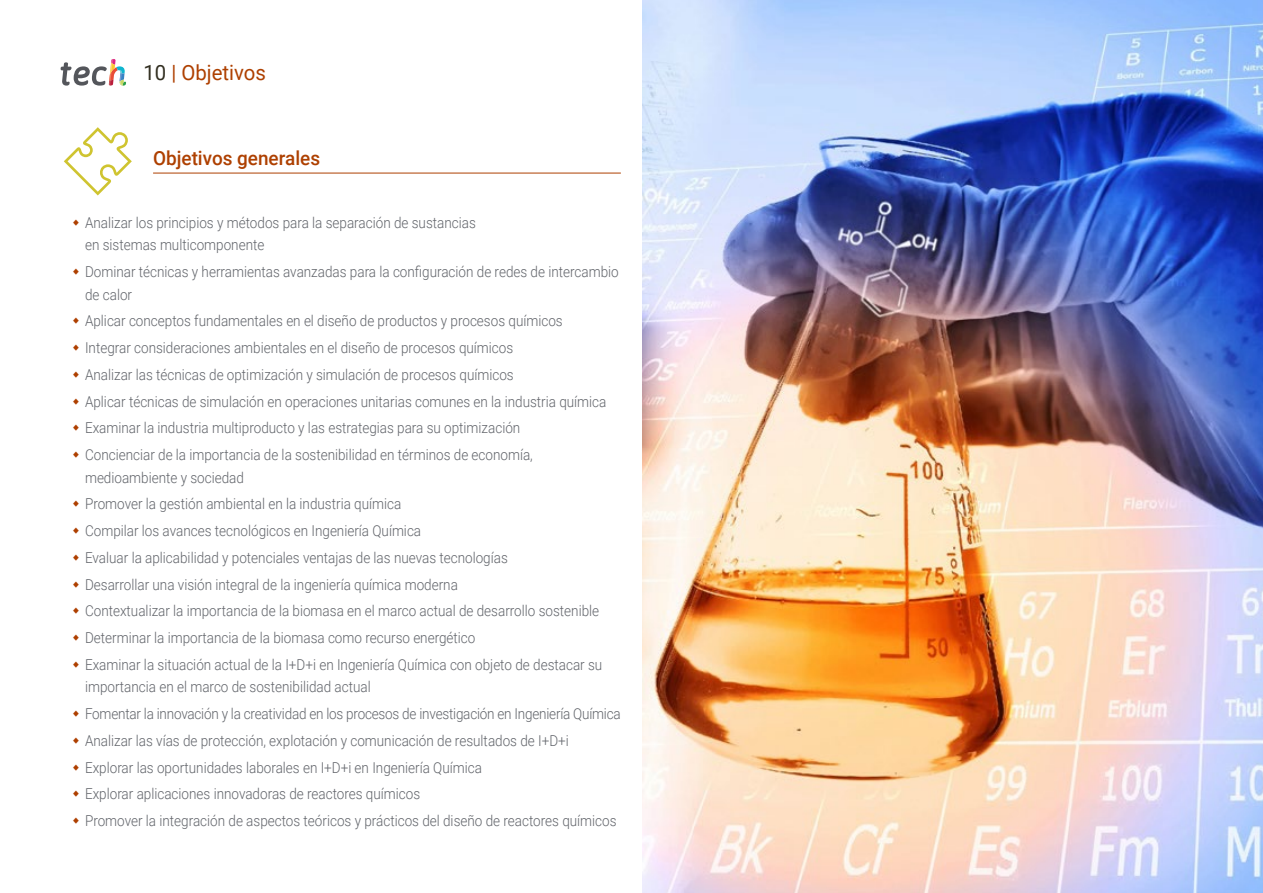
<style>
.page{position:relative;width:1263px;height:893px;background:#fff}
.page>*{position:absolute;margin:0;border:0;box-sizing:border-box;transform-origin:0 0}
.t1{font:21px "Roboto";color:#ae4000}
.t2{font:500 19.5px "Roboto";color:#ae4000}
.t3{font:300 15px/26.7px "Roboto";color:#61646a;scale:.9 1}
.s1{color:#312e20}
</style>
<div class="page">
<hr style="left:153px;top:173px;width:468px;height:1px;background:#ae4000">
<svg style="left:64px;top:127px;width:68px;height:68px"></svg>
<svg style="left:61px;top:59px;width:65px;height:27px"></svg>
<img style="left:642px;top:0;width:621px;height:893px">
<h1 class="t1" style="left:144px;top:57px;width:124px"><span class="s1">10</span> | Objetivos</h1>
<h2 class="t2" style="left:153px;top:144px;width:169px">Objetivos generales</h2>
<p class="t3" style="left:85px;top:211px;width:436px;line-height:22.5px">Analizar los principios y métodos para la separación de sustancias en sistemas multicomponente</p>
<p class="t3" style="left:85px;top:260px;width:594px;line-height:22.5px">Dominar técnicas y herramientas avanzadas para la configuración de redes de intercambio de calor</p>
<p class="t3" style="left:85px;top:307px;width:581px">Aplicar conceptos fundamentales en el diseño de productos y procesos químicos Integrar consideraciones ambientales en el diseño de procesos químicos<br>Analizar las técnicas de optimización y simulación de procesos químicos<br>Aplicar técnicas de simulación en operaciones unitarias comunes en la industria química Examinar la industria multiproducto y las estrategias para su optimización<br>Concienciar de la importancia de la sostenibilidad en términos de economía,</p>
<p class="t3" style="left:85px;top:463px;width:576px">medioambiente y sociedad<br>Promover la gestión ambiental en la industria química<br>Compilar los avances tecnológicos en Ingeniería Química<br>Evaluar la aplicabilidad y potenciales ventajas de las nuevas tecnologías<br>Desarrollar una visión integral de la ingeniería química moderna<br>Contextualizar la importancia de la biomasa en el marco actual de desarrollo sostenible Determinar la importancia de la biomasa como recurso energético<br>Examinar la situación actual de la I+D+i en Ingeniería Química con objeto de destacar su</p>
<p class="t3" style="left:85px;top:673px;width:597px">importancia en el marco de sostenibilidad actual<br>Fomentar la innovación y la creatividad en los procesos de investigación en Ingeniería Química Analizar las vías de protección, explotación y comunicación de resultados de I+D+i Explorar las oportunidades laborales en I+D+i en Ingeniería Química<br>Explorar aplicaciones innovadoras de reactores químicos<br>Promover la integración de aspectos teóricos y prácticos del diseño de reactores químicos</p>
</div>
